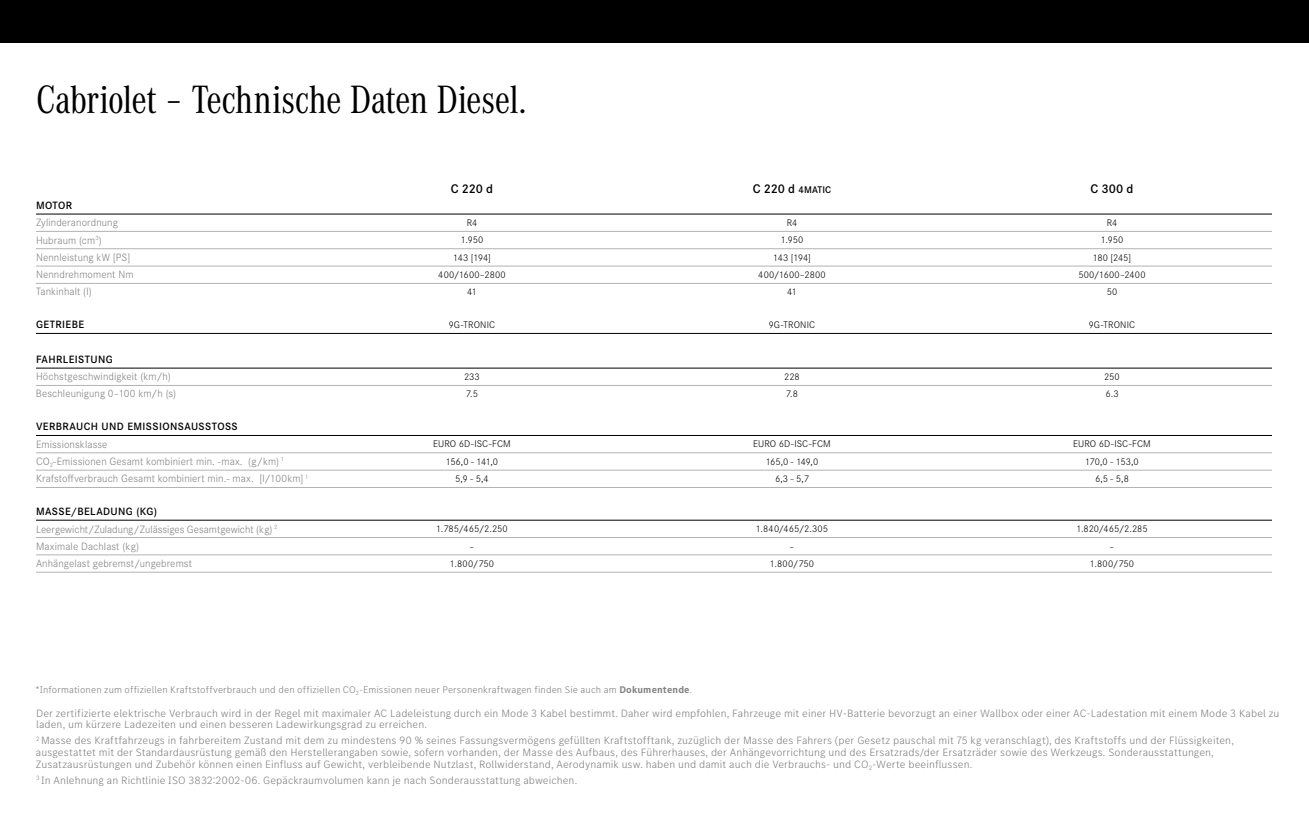
<style>
.page{position:relative;width:1309px;height:820px;background:#fff}
.page>*{position:absolute;margin:0;border:0;box-sizing:border-box;transform-origin:0 0}
.t1{font:41px "Daimler CAC";letter-spacing:-.02em;color:#000}
.t2{font:600 13px "Daimler CS";letter-spacing:-.01em;color:#000}
.t3{font:300 11px/11.9px "MB Corpo S Text";letter-spacing:.01em;color:#808080}
.t4{font:300 11px/17.3px "Daimler CS";letter-spacing:.01em;color:#808080}
.t5{font:600 11px "Daimler CS";letter-spacing:.035em;color:#000}
.t6{font:300 10px "Daimler CS";letter-spacing:.01em;color:#000}
.t7{font:300 10px "MB Corpo S Text";letter-spacing:.015em;color:#808080}
.t8{font:600 10px "Daimler CS";letter-spacing:.01em;color:#000}
.s1{font-size:13px}
.s2{font-weight:600;color:#000}
.s3{font-weight:700}
</style>
<div class="page">
<div style="left:0;top:0;width:1309px;height:43px;background:#000"></div>
<hr style="left:36px;top:214px;width:276px;height:1px;background:#000">
<hr style="left:312px;top:214px;width:320px;height:1px;background:#000">
<hr style="left:632px;top:214px;width:320px;height:1px;background:#000">
<hr style="left:952px;top:214px;width:320px;height:1px;background:#000">
<hr style="left:36px;top:231px;width:276px;height:1px;background:#b3b3b3">
<hr style="left:312px;top:231px;width:320px;height:1px;background:#b3b3b3">
<hr style="left:632px;top:231px;width:320px;height:1px;background:#b3b3b3">
<hr style="left:952px;top:231px;width:320px;height:1px;background:#b3b3b3">
<hr style="left:36px;top:248px;width:276px;height:1px;background:#b3b3b3">
<hr style="left:312px;top:248px;width:320px;height:1px;background:#b3b3b3">
<hr style="left:632px;top:248px;width:320px;height:1px;background:#b3b3b3">
<hr style="left:952px;top:248px;width:320px;height:1px;background:#b3b3b3">
<hr style="left:36px;top:266px;width:276px;height:1px;background:#b3b3b3">
<hr style="left:312px;top:266px;width:320px;height:1px;background:#b3b3b3">
<hr style="left:632px;top:266px;width:320px;height:1px;background:#b3b3b3">
<hr style="left:952px;top:266px;width:320px;height:1px;background:#b3b3b3">
<hr style="left:36px;top:520px;width:276px;height:1px;background:#000">
<hr style="left:312px;top:520px;width:320px;height:1px;background:#000">
<hr style="left:632px;top:520px;width:320px;height:1px;background:#000">
<hr style="left:952px;top:520px;width:320px;height:1px;background:#000">
<hr style="left:312px;top:470px;width:320px;height:1px;background:#b3b3b3">
<hr style="left:632px;top:470px;width:320px;height:1px;background:#b3b3b3">
<hr style="left:952px;top:470px;width:320px;height:1px;background:#b3b3b3">
<hr style="left:36px;top:283px;width:276px;height:1px;background:#b3b3b3">
<hr style="left:312px;top:283px;width:320px;height:1px;background:#b3b3b3">
<hr style="left:632px;top:283px;width:320px;height:1px;background:#b3b3b3">
<hr style="left:952px;top:283px;width:320px;height:1px;background:#b3b3b3">
<hr style="left:36px;top:385px;width:276px;height:1px;background:#b3b3b3">
<hr style="left:312px;top:385px;width:320px;height:1px;background:#b3b3b3">
<hr style="left:632px;top:385px;width:320px;height:1px;background:#b3b3b3">
<hr style="left:952px;top:385px;width:320px;height:1px;background:#b3b3b3">
<hr style="left:312px;top:435px;width:320px;height:1px;background:#000">
<hr style="left:632px;top:435px;width:320px;height:1px;background:#000">
<hr style="left:952px;top:435px;width:320px;height:1px;background:#000">
<hr style="left:312px;top:452px;width:320px;height:1px;background:#b3b3b3">
<hr style="left:632px;top:452px;width:320px;height:1px;background:#b3b3b3">
<hr style="left:952px;top:452px;width:320px;height:1px;background:#b3b3b3">
<hr style="left:36px;top:470px;width:276px;height:1px;background:#b3b3b3">
<hr style="left:312px;top:487px;width:320px;height:1px;background:#b3b3b3">
<hr style="left:632px;top:487px;width:320px;height:1px;background:#b3b3b3">
<hr style="left:952px;top:487px;width:320px;height:1px;background:#b3b3b3">
<hr style="left:36px;top:435px;width:276px;height:1px;background:#000">
<hr style="left:36px;top:452px;width:276px;height:1px;background:#b3b3b3">
<hr style="left:36px;top:537px;width:276px;height:1px;background:#b3b3b3">
<hr style="left:312px;top:537px;width:320px;height:1px;background:#b3b3b3">
<hr style="left:632px;top:537px;width:320px;height:1px;background:#b3b3b3">
<hr style="left:952px;top:537px;width:320px;height:1px;background:#b3b3b3">
<hr style="left:36px;top:554px;width:276px;height:1px;background:#b3b3b3">
<hr style="left:312px;top:554px;width:320px;height:1px;background:#b3b3b3">
<hr style="left:632px;top:554px;width:320px;height:1px;background:#b3b3b3">
<hr style="left:952px;top:554px;width:320px;height:1px;background:#b3b3b3">
<hr style="left:36px;top:368px;width:276px;height:1px;background:#000">
<hr style="left:312px;top:368px;width:320px;height:1px;background:#000">
<hr style="left:632px;top:368px;width:320px;height:1px;background:#000">
<hr style="left:952px;top:368px;width:320px;height:1px;background:#000">
<hr style="left:36px;top:487px;width:276px;height:1px;background:#b3b3b3">
<hr style="left:36px;top:333px;width:276px;height:1px;background:#000">
<hr style="left:312px;top:333px;width:320px;height:1px;background:#000">
<hr style="left:632px;top:333px;width:320px;height:1px;background:#000">
<hr style="left:952px;top:333px;width:320px;height:1px;background:#000">
<hr style="left:36px;top:572px;width:276px;height:1px;background:#b3b3b3">
<hr style="left:312px;top:572px;width:320px;height:1px;background:#b3b3b3">
<hr style="left:632px;top:572px;width:320px;height:1px;background:#b3b3b3">
<hr style="left:952px;top:572px;width:320px;height:1px;background:#b3b3b3">
<h1 class="t1" style="left:36px;top:71px;width:492px">Cabriolet – Technische Daten Diesel.</h1>
<p class="t2" style="left:451px;top:179px;width:44px">C 220 d</p>
<p class="t8" style="left:753px;top:182px;width:80px"><span class="s1">C 220 d</span> 4MATIC</p>
<p class="t2" style="left:1090px;top:179px;width:45px">C 300 d</p>
<p class="t5" style="left:36px;top:197px;width:38px">MOTOR</p>
<p class="t4" style="left:36px;top:213px;width:83px">Zylinderanordnung</p>
<p class="t6" style="left:467px;top:216px;width:12px">R4</p>
<p class="t6" style="left:787px;top:216px;width:12px">R4</p>
<p class="t6" style="left:1107px;top:216px;width:12px">R4</p>
<p class="t4" style="left:36px;top:231px;width:67px">Hubraum (cm<sup>3</sup>)</p>
<p class="t6" style="left:461px;top:233px;width:24px">1.950</p>
<p class="t6" style="left:781px;top:233px;width:24px">1.950</p>
<p class="t6" style="left:1101px;top:233px;width:24px">1.950</p>
<p class="t4" style="left:36px;top:248px;width:96px">Nennleistung kW [PS]</p>
<p class="t6" style="left:453px;top:250px;width:39px">143 [194]</p>
<p class="t6" style="left:773px;top:250px;width:39px">143 [194]</p>
<p class="t6" style="left:1093px;top:250px;width:40px">180 [245]</p>
<p class="t4" style="left:36px;top:265px;width:99px">Nenndrehmoment Nm</p>
<p class="t6" style="left:438px;top:268px;width:69px">400/1600–2800</p>
<p class="t6" style="left:758px;top:268px;width:69px">400/1600–2800</p>
<p class="t6" style="left:1078px;top:268px;width:69px">500/1600–2400</p>
<p class="t4" style="left:36px;top:282px;width:57px">Tankinhalt (l)</p>
<p class="t6" style="left:467px;top:284px;width:11px">41</p>
<p class="t6" style="left:787px;top:284px;width:11px">41</p>
<p class="t6" style="left:1107px;top:284px;width:12px">50</p>
<p class="t5" style="left:36px;top:317px;width:50px">GETRIEBE</p>
<p class="t6" style="left:449px;top:318px;width:48px">9G-TRONIC</p>
<p class="t6" style="left:769px;top:318px;width:48px">9G-TRONIC</p>
<p class="t6" style="left:1089px;top:318px;width:48px">9G-TRONIC</p>
<p class="t5" style="left:36px;top:351px;width:78px">FAHRLEISTUNG</p>
<p class="t4" style="left:36px;top:367px;width:136px">Höchstgeschwindigkeit (km/h)</p>
<p class="t6" style="left:464px;top:370px;width:17px">233</p>
<p class="t6" style="left:784px;top:370px;width:17px">228</p>
<p class="t6" style="left:1104px;top:370px;width:17px">250</p>
<p class="t4" style="left:36px;top:384px;width:142px">Beschleunigung 0–100 km/h (s)</p>
<p class="t6" style="left:466px;top:386px;width:14px">7.5</p>
<p class="t6" style="left:786px;top:386px;width:14px">7.8</p>
<p class="t6" style="left:1105px;top:386px;width:15px">6.3</p>
<p class="t5" style="left:36px;top:419px;width:203px">VERBRAUCH UND EMISSIONSAUSSTOSS</p>
<p class="t4" style="left:36px;top:435px;width:73px">Emissionsklasse</p>
<p class="t6" style="left:433px;top:437px;width:79px">EURO 6D-ISC-FCM</p>
<p class="t6" style="left:753px;top:437px;width:79px">EURO 6D-ISC-FCM</p>
<p class="t6" style="left:1073px;top:437px;width:79px">EURO 6D-ISC-FCM</p>
<p class="t4" style="left:36px;top:452px;width:250px">CO<sub>2</sub>-Emissionen Gesamt kombiniert min. -max. (g/km) <sup>1</sup></p>
<p class="t6" style="left:446px;top:455px;width:54px">156,0 - 141,0</p>
<p class="t6" style="left:766px;top:455px;width:54px">165,0 - 149,0</p>
<p class="t6" style="left:1085px;top:455px;width:55px">170,0 - 153,0</p>
<p class="t4" style="left:36px;top:470px;width:274px">Krafstoffverbrauch Gesamt kombiniert min.- max. [l/100km] <sup>1</sup></p>
<p class="t6" style="left:455px;top:472px;width:35px">5,9 - 5,4</p>
<p class="t6" style="left:775px;top:472px;width:35px">6,3 - 5,7</p>
<p class="t6" style="left:1095px;top:472px;width:35px">6,5 - 5,8</p>
<p class="t4" style="left:36px;top:502px;width:243px"><span class="s2">MASSE/BELADUNG (KG)<br></span>Leergewicht/Zuladung/Zulässiges Gesamtgewicht (kg) <sup>2</sup></p>
<p class="t6" style="left:436px;top:522px;width:73px">1.785/465/2.250</p>
<p class="t6" style="left:756px;top:522px;width:74px">1.840/465/2.305</p>
<p class="t6" style="left:1076px;top:522px;width:73px">1.820/465/2.285</p>
<p class="t4" style="left:36px;top:537px;width:105px">Maximale Dachlast (kg)</p>
<p class="t6" style="left:470px;top:539px;width:6px">–</p>
<p class="t6" style="left:790px;top:539px;width:6px">–</p>
<p class="t6" style="left:1110px;top:539px;width:6px">–</p>
<p class="t4" style="left:36px;top:554px;width:158px">Anhängelast gebremst/ungebremst</p>
<p class="t6" style="left:450px;top:557px;width:46px">1.800/750</p>
<p class="t6" style="left:770px;top:557px;width:46px">1.800/750</p>
<p class="t6" style="left:1090px;top:557px;width:46px">1.800/750</p>
<p class="t7" style="left:36px;top:683px;width:658px">*Informationen zum offiziellen Kraftstoffverbrauch und den offiziellen CO<sub>2</sub>-Emissionen neuer Personenkraftwagen finden Sie auch am <span class="s3">Dokumentende</span>.</p>
<p class="t3" style="left:36px;top:706px;width:1245px">Der zertifizierte elektrische Verbrauch wird in der Regel mit maximaler AC Ladeleistung durch ein Mode 3 Kabel bestimmt. Daher wird empfohlen, Fahrzeuge mit einer HV-Batterie bevorzugt an einer Wallbox oder einer AC-Ladestation mit einem Mode 3 Kabel zu laden, um kürzere Ladezeiten und einen besseren Ladewirkungsgrad zu erreichen.</p>
<p class="t3" style="left:36px;top:734px;width:1199px"><sup>2</sup> Masse des Kraftfahrzeugs in fahrbereitem Zustand mit dem zu mindestens 90 % seines Fassungsvermögens gefüllten Kraftstofftank, zuzüglich der Masse des Fahrers (per Gesetz pauschal mit 75 kg veranschlagt), des Kraftstoffs und der Flüssigkeiten, ausgestattet mit der Standardausrüstung gemäß den Herstellerangaben sowie, sofern vorhanden, der Masse des Aufbaus, des Führerhauses, der Anhängevorrichtung und des Ersatzrads/der Ersatzräder sowie des Werkzeugs. Sonderausstattungen,<br>Zusatzausrüstungen und Zubehör können einen Einfluss auf Gewicht, verbleibende Nutzlast, Rollwiderstand, Aerodynamik usw. haben und damit auch die Verbrauchs- und CO<sub>2</sub>-Werte beeinflussen.</p>
<p class="t3" style="left:36px;top:774px;width:543px"><sup>3</sup> In Anlehnung an Richtlinie ISO 3832:2002-06. Gepäckraumvolumen kann je nach Sonderausstattung abweichen.</p>
</div>
